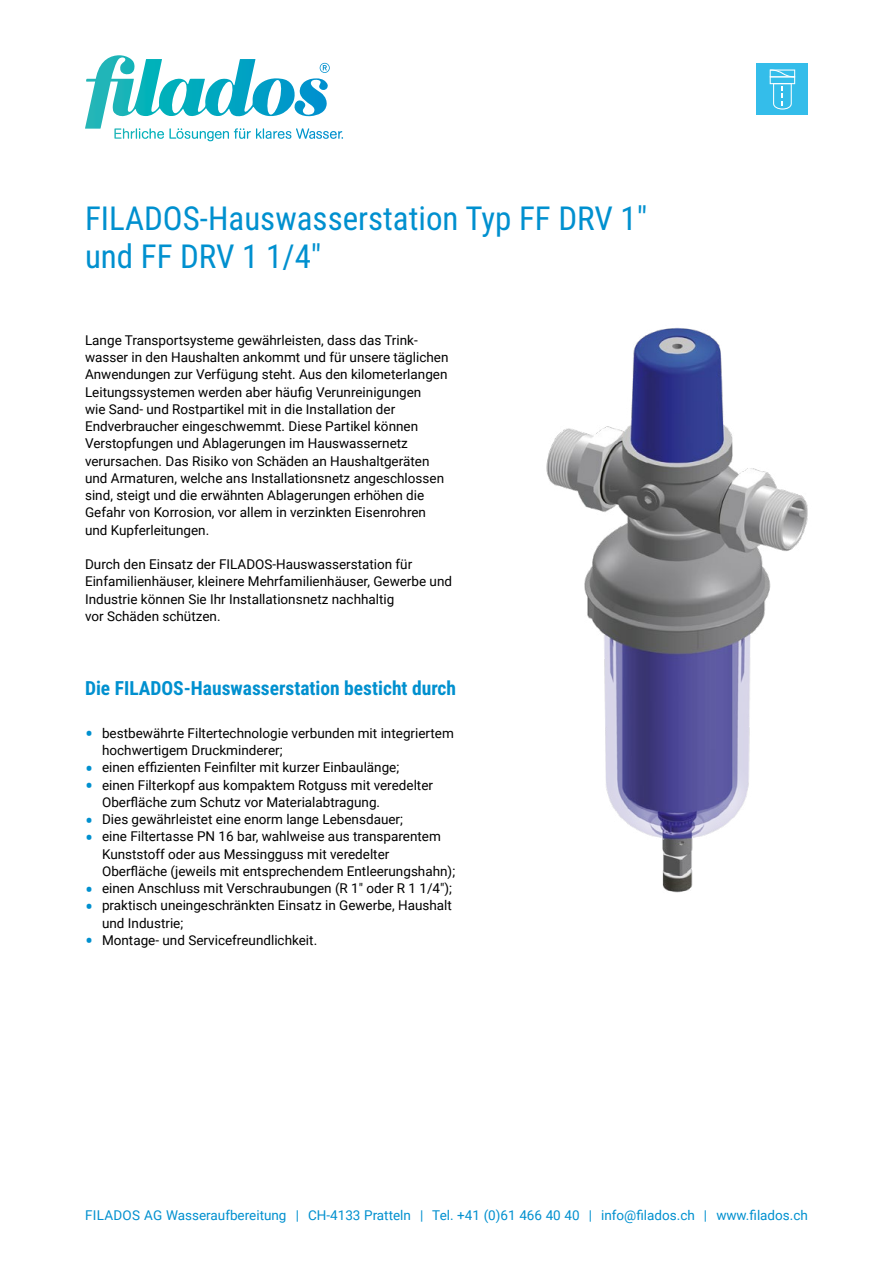
<style>
.page{position:relative;width:893px;height:1263px;background:#fff}
.page>*{position:absolute;margin:0;border:0;box-sizing:border-box;transform-origin:0 0}
.t1{font:33px/37.5px "Roboto Condensed";color:#0090cf}
.t2{font:700 19.5px "Roboto Condensed";color:#0090cf}
.t3{font:13.5px/17.2px "Roboto";color:#000}
.t4{font:13.5px "Roboto";color:#0090cf}
.s1{font-size:24px;color:#0090cf}
.s2{font-family:"Roboto Condensed"}
</style>
<div class="page">
<svg style="left:85px;top:56px;width:211px;height:73px"></svg>
<img style="left:546px;top:327px;width:262px;height:566px">
<div style="left:757px;top:64px;width:51px;height:51px;background:#34bdea"></div>
<svg style="left:770px;top:70px;width:25px;height:40px"></svg>
<h1 class="t1" style="left:85px;top:198px;width:564px">FILADOS-Hauswasserstation Typ FF DRV 1" und FF DRV 1 1/4"</h1>
<p class="t3" style="left:85px;top:331px;width:365px">Lange Transportsysteme gewährleisten, dass das Trink&shy;wasser in den Haushalten ankommt und für unsere täglichen Anwendungen zur Verfügung steht. Aus den kilometerlangen Leitungssystemen werden aber häufig Verunreinigungen<br>wie Sand- und Rostpartikel mit in die Installation der Endverbraucher eingeschwemmt. Diese Partikel können Verstopfungen und Ablagerungen im Hauswassernetz verursachen. Das Risiko von Schäden an Haushaltgeräten und Armaturen, welche ans Installationsnetz angeschlossen sind, steigt und die erwähnten Ablagerungen erhöhen die Gefahr von Korrosion, vor allem in verzinkten Eisenrohren und Kupferleitungen.</p>
<p class="t3" style="left:85px;top:555px;width:369px">Durch den Einsatz der FILADOS-Hauswasserstation für Einfamilienhäuser, kleinere Mehrfamilienhäuser, Gewerbe und Industrie können Sie Ihr Installationsnetz nachhaltig<br>vor Schäden schützen.</p>
<h2 class="t2" style="left:85px;top:674px;width:373px">Die FILADOS-Hauswasserstation besticht durch</h2>
<p class="t3" style="left:102px;top:724px;width:353px;text-indent:-17px"><span class="s1">•</span> bestbewährte Filtertechnologie verbunden mit integriertem hochwertigem Druckminderer;</p>
<p class="t3" style="left:85px;top:758px;width:316px"><span class="s1">•</span> einen effizienten Feinfilter mit kurzer Einbaulänge;</p>
<p class="t3" style="left:102px;top:776px;width:333px;text-indent:-17px"><span class="s1">•</span> einen Filterkopf aus kompaktem Rotguss mit veredelter<br>Oberfläche zum Schutz vor Materialabtragung.</p>
<p class="t3" style="left:85px;top:810px;width:319px"><span class="s1">•</span> Dies gewährleistet eine enorm lange Lebensdauer;</p>
<p class="t3" style="left:102px;top:827px;width:355px;text-indent:-17px"><span class="s1">•</span> eine Filtertasse PN 16 bar, wahlweise aus transparentem<br>Kunststoff oder aus Messingguss mit veredelter<br>Oberfläche (jeweils mit entsprechendem Entleerungshahn);</p>
<p class="t3" style="left:85px;top:879px;width:368px"><span class="s1">•</span> einen Anschluss mit Verschraubungen (R 1<span class="s2">"</span> oder R 1 1/4<span class="s2">"</span>);</p>
<p class="t3" style="left:102px;top:896px;width:351px;text-indent:-17px"><span class="s1">•</span> praktisch uneingeschränkten Einsatz in Gewerbe, Haushalt und Industrie;</p>
<p class="t3" style="left:85px;top:931px;width:234px"><span class="s1">•</span> Montage- und Servicefreundlichkeit.</p>
<p class="t4" style="left:85px;top:1206px;width:724px">FILADOS AG Wasseraufbereitung | CH-4133 Pratteln | Tel. +41 (0)61 466 40 40 | info@filados.ch | www.filados.ch</p>
</div>
